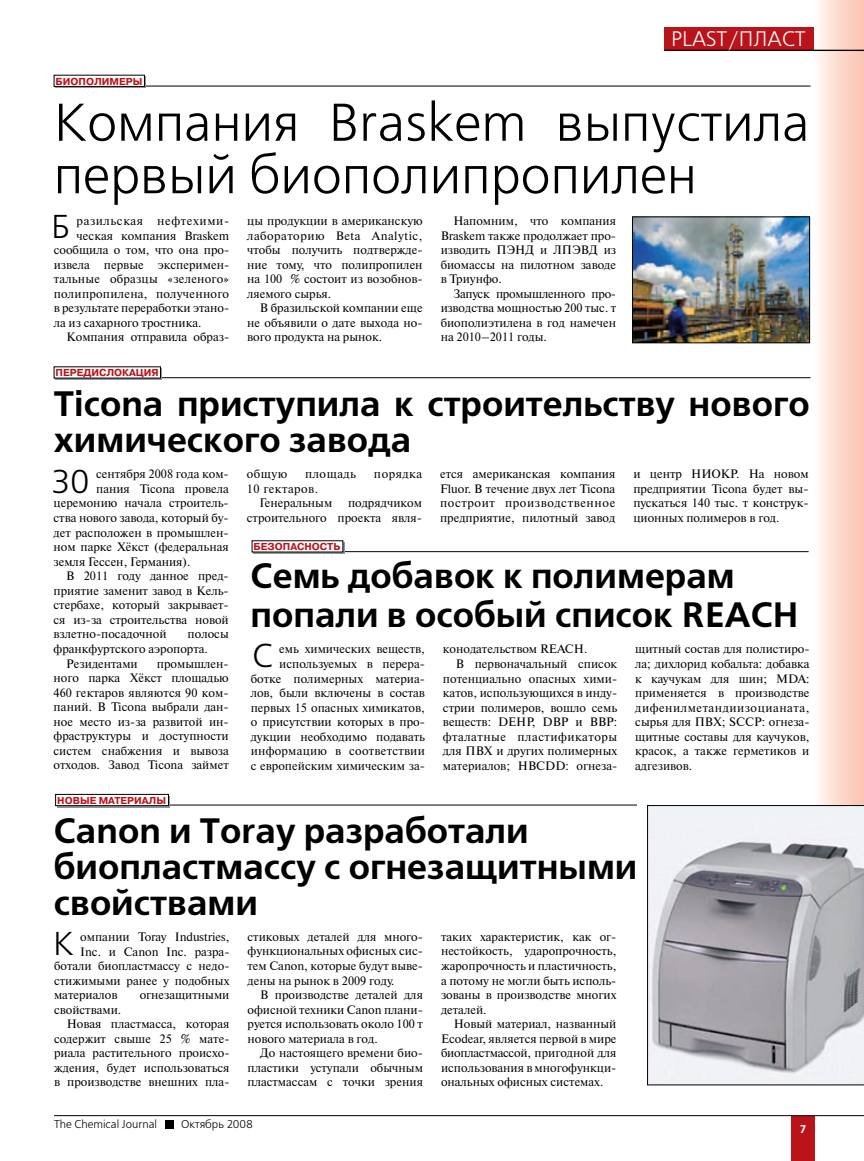
<style>
.page{position:relative;width:864px;height:1161px;background:#fff}
.page>*{position:absolute;margin:0;border:0;box-sizing:border-box;transform-origin:0 0}
.t1{font:52.95px/52.5px "Free Set C";color:#000}
.t2{font:700 35.25px/36px "Free Set C";color:#000}
.t3{font:33px "Free Set C";color:#000}
.t4{font:21px "Free Set C";color:#fff}
.t5{font:12.15px/14.5px "Newton C";color:#000;text-align:justify}
.t6{font:12.15px "Newton C";letter-spacing:.02em;color:#000}
.t7{font:12.15px "Newton C";letter-spacing:.04em;color:#000}
.t8{font:12.15px "Newton C";letter-spacing:.05em;color:#000}
.t9{font:11.25px "Free Set C";color:#000}
.t10{font:700 11.25px "Free Set C";color:#fff}
.t11{font:700 10.05px "Pragmatica C";color:#ba131a}
</style>
<div class="page">
<div style="left:791px;top:1116px;width:23px;height:45px;background:#ba131a"></div>
<hr style="left:54px;top:1115px;width:809px;height:1px;background:#000">
<div style="left:165px;top:1120px;width:8px;height:8px;background:#000"></div>
<div style="left:727px;top:27px;width:86px;height:24px;background:#ba131a"></div>
<div style="left:663px;top:27px;width:147px;height:23px;background:#ba131a"></div>
<hr style="left:55px;top:86px;width:755px;height:1px;background:#000">
<div style="left:56px;top:77px;width:90px;height:11px;background:#939598"></div>
<div style="left:54px;top:75px;width:90px;height:11px;background:#fff"></div>
<div style="left:54px;top:75px;width:91px;height:12px;border:1px solid #000"></div>
<hr style="left:55px;top:377px;width:755px;height:1px;background:#000">
<svg style="left:56px;top:368px;width:106px;height:11px"></svg>
<div style="left:54px;top:367px;width:106px;height:11px;background:#fff"></div>
<hr style="left:252px;top:551px;width:556px;height:1px;background:#000">
<svg style="left:253px;top:542px;width:91px;height:11px"></svg>
<div style="left:252px;top:541px;width:91px;height:11px;background:#fff"></div>
<img style="left:634px;top:218px;width:173px;height:123px">
<div style="left:632px;top:216px;width:177px;height:127px;border:1px solid #000"></div>
<hr style="left:56px;top:805px;width:580px;height:1px;background:#000">
<svg style="left:57px;top:796px;width:113px;height:11px"></svg>
<div style="left:56px;top:794px;width:112px;height:11px;background:#fff"></div>
<div style="left:55px;top:794px;width:114px;height:12px;border:1px solid #000"></div>
<hr style="left:663px;top:50px;width:200px;height:1px;background:#000">
<svg style="left:647px;top:805px;width:216px;height:280px"></svg>
<p class="t11" style="left:56px;top:76px;width:88px">БИОПОЛИМЕРЫ</p>
<h3 class="t4" style="left:731px;top:28px;width:73px">РЫНОК</h3>
<h3 class="t4" style="left:670px;top:28px;width:136px">PLAST/ПЛАСТ</h3>
<h1 class="t1" style="left:54px;top:99px;width:757px">Компания Braskem выпустила первый биополипропилен</h1>
<h3 class="t3" style="left:51px;top:209px;width:20px">Б</h3>
<p class="t8" style="left:77px;top:214px;width:154px">разильская нефтехими-</p>
<p class="t5" style="left:77px;top:228px;width:154px">ческая компания Braskem</p>
<p class="t5" style="left:54px;top:243px;width:177px">сообщила о том, что она про-</p>
<p class="t5" style="left:54px;top:257px;width:177px">извела первые эксперимен-</p>
<p class="t6" style="left:54px;top:272px;width:177px">тальные образцы «зеленого»</p>
<p class="t6" style="left:54px;top:287px;width:177px">полипропилена, полученного</p>
<p class="t5" style="left:54px;top:301px;width:177px">в результате переработки этано-</p>
<p class="t5" style="left:54px;top:315px;width:149px">ла из сахарного тростника.</p>
<p class="t5" style="left:66px;top:330px;width:164px">Компания отправила образ-</p>
<p class="t11" style="left:56px;top:367px;width:105px">ПЕРЕДИСЛОКАЦИЯ</p>
<p class="t5" style="left:247px;top:214px;width:177px">цы продукции в американскую лабораторию Beta Analytic, чтобы получить подтвержде&shy;ние тому, что полипропилен на 100 % состоит из возобнов&shy;ляемого сырья.</p>
<p class="t5" style="left:247px;top:301px;width:177px;text-indent:13px">В бразильской компании еще не объявили о дате выхода но&shy;вого продукта на рынок.</p>
<p class="t5" style="left:440px;top:214px;width:177px;text-indent:13px">Напомним, что компания Braskem также продолжает про&shy;изводить ПЭНД и ЛПЭВД из биомассы на пилотном заводе в Триунфо.</p>
<p class="t5" style="left:440px;top:286px;width:177px;text-indent:13px">Запуск промышленного про&shy;изводства мощностью 200 тыс. т биополиэтилена в год намечен на 2010–2011 годы.</p>
<h2 class="t2" style="left:54px;top:387px;width:757px">Ticona приступила к строительству нового химического завода</h2>
<h3 class="t3" style="left:52px;top:464px;width:39px">30</h3>
<p class="t5" style="left:96px;top:467px;width:134px">сентября 2008 года ком-</p>
<p class="t5" style="left:96px;top:481px;width:134px">пания Ticona провела</p>
<p class="t5" style="left:54px;top:496px;width:177px">церемонию начала строитель-</p>
<p class="t5" style="left:54px;top:511px;width:177px">ства нового завода, который бу-</p>
<p class="t5" style="left:54px;top:525px;width:177px">дет расположен в промышлен-</p>
<p class="t5" style="left:54px;top:540px;width:177px">ном парке Хёкст (федеральная</p>
<p class="t5" style="left:54px;top:554px;width:138px">земля Гессен, Германия).</p>
<p class="t5" style="left:66px;top:569px;width:164px">В 2011 году данное пред-</p>
<p class="t5" style="left:54px;top:583px;width:177px">приятие заменит завод в Кель-</p>
<p class="t5" style="left:54px;top:598px;width:177px">стербахе, который закрывает-</p>
<p class="t5" style="left:54px;top:612px;width:177px">ся из-за строительства новой</p>
<p class="t5" style="left:54px;top:627px;width:114px">взлетно-посадочной</p>
<p class="t5" style="left:187px;top:627px;width:43px">полосы</p>
<p class="t5" style="left:54px;top:641px;width:156px">франкфуртского аэропорта.</p>
<p class="t5" style="left:66px;top:656px;width:73px">Резидентами</p>
<p class="t5" style="left:54px;top:656px;width:177px;text-indent:103px">промышлен&shy;ного парка Хёкст площадью 460 гектаров являются 90 ком&shy;паний. В Ticona выбрали дан&shy;ное место из-за развитой ин&shy;фраструктуры и доступности систем снабжения и вывоза отходов. Завод Ticona займет</p>
<p class="t11" style="left:57px;top:795px;width:110px">НОВЫЕ МАТЕРИАЛЫ</p>
<p class="t5" style="left:247px;top:467px;width:42px">общую</p>
<p class="t7" style="left:305px;top:467px;width:52px">площадь</p>
<p class="t7" style="left:374px;top:467px;width:50px">порядка</p>
<p class="t5" style="left:259px;top:481px;width:74px;text-indent:-13px">10 гектаров.<br>Генеральным</p>
<p class="t5" style="left:247px;top:496px;width:177px;text-align:right">подрядчиком<br>строительного проекта явля-</p>
<p class="t11" style="left:253px;top:541px;width:88px">БЕЗОПАСНОСТЬ</p>
<p class="t5" style="left:440px;top:467px;width:177px">ется американская компания Fluor. В течение двух лет Ticona построит производственное предприятие, пилотный завод</p>
<p class="t5" style="left:633px;top:467px;width:177px">и центр НИОКР. На новом предприятии Ticona будет вы&shy;пускаться 140 тыс. т конструк&shy;ционных полимеров в год.</p>
<h2 class="t2" style="left:250px;top:558px;width:549px;line-height:39px">Семь добавок к полимерам попали в особый список REACH</h2>
<h3 class="t3" style="left:252px;top:638px;width:22px">С</h3>
<p class="t5" style="left:250px;top:642px;width:176px;text-align:right">емь химических веществ, используемых в перера&shy;ботке полимерных материа&shy;лов, были включены в состав первых 15 опасных химикатов, о присутствии которых в про&shy;дукции необходимо подавать информацию в соответствии с европейским химическим за-</p>
<p class="t5" style="left:443px;top:642px;width:146px">конодательством REACH.</p>
<p class="t5" style="left:455px;top:656px;width:163px">В первоначальный список</p>
<p class="t5" style="left:443px;top:671px;width:176px">потенциально опасных хими-</p>
<p class="t5" style="left:443px;top:686px;width:176px">катов, использующихся в инду-</p>
<p class="t5" style="left:443px;top:700px;width:176px">стрии полимеров, вошло семь</p>
<p class="t5" style="left:443px;top:715px;width:176px">веществ: DEHP, DBP и BBP:</p>
<p class="t7" style="left:443px;top:730px;width:176px">фталатные пластификаторы</p>
<p class="t5" style="left:443px;top:744px;width:176px">для ПВХ и других полимерных</p>
<p class="t5" style="left:443px;top:758px;width:176px">материалов; HBCDD: огнеза-</p>
<p class="t5" style="left:635px;top:642px;width:176px">щитный состав для полистиро&shy;ла; дихлорид кобальта: добавка к каучукам для шин; MDA: применяется в производстве дифенилметандиизоцианата, сырья для ПВХ; SCCP: огнеза&shy;щитные составы для каучуков, красок, а также герметиков и адгезивов.</p>
<h2 class="t2" style="left:54px;top:814px;width:585px">Canon и Toray разработали биопластмассу с огнезащитными свойствами</h2>
<h3 class="t3" style="left:53px;top:926px;width:22px">К</h3>
<p class="t5" style="left:80px;top:929px;width:151px">омпании Toray Industries,</p>
<p class="t5" style="left:80px;top:944px;width:151px">Inc. и Canon Inc. разра-</p>
<p class="t5" style="left:54px;top:958px;width:177px">ботали биопластмассу с недо-</p>
<p class="t5" style="left:54px;top:973px;width:177px">стижимыми ранее у подобных</p>
<p class="t5" style="left:54px;top:988px;width:65px">материалов</p>
<p class="t5" style="left:140px;top:988px;width:91px">огнезащитными</p>
<p class="t5" style="left:54px;top:1002px;width:69px">свойствами.</p>
<p class="t5" style="left:67px;top:1017px;width:164px">Новая пластмасса, которая</p>
<p class="t5" style="left:54px;top:1031px;width:177px">содержит свыше 25 % мате-</p>
<p class="t5" style="left:54px;top:1046px;width:177px">риала растительного происхо-</p>
<p class="t5" style="left:54px;top:1060px;width:177px">ждения, будет использоваться</p>
<p class="t5" style="left:54px;top:1075px;width:177px">в производстве внешних пла-</p>
<p class="t5" style="left:247px;top:929px;width:177px">стиковых деталей для много&shy;функциональных офисных сис&shy;тем Canon, которые будут выве&shy;дены на рынок в 2009 году.</p>
<p class="t5" style="left:247px;top:988px;width:177px;text-indent:13px">В производстве деталей для офисной техники Canon плани&shy;руется использовать около 100 т нового материала в год.</p>
<p class="t5" style="left:247px;top:1046px;width:177px;text-indent:13px">До настоящего времени био&shy;пластики уступали обычным пластмассам с точки зрения</p>
<p class="t5" style="left:441px;top:929px;width:177px">таких характеристик, как ог&shy;нестойкость, ударопрочность, жаропрочность и пластичность, а потому не могли быть исполь&shy;зованы в производстве многих деталей.</p>
<p class="t5" style="left:441px;top:1017px;width:177px;text-indent:13px">Новый материал, названный Ecodear, является первой в мире биопластмассой, пригодной для использования в многофункци&shy;ональных офисных системах.</p>
<p class="t9" style="left:54px;top:1118px;width:104px">The Chemical Journal</p>
<p class="t9" style="left:181px;top:1118px;width:73px">Октябрь 2008</p>
<p class="t10" style="left:799px;top:1122px;width:7px">7</p>
</div>
